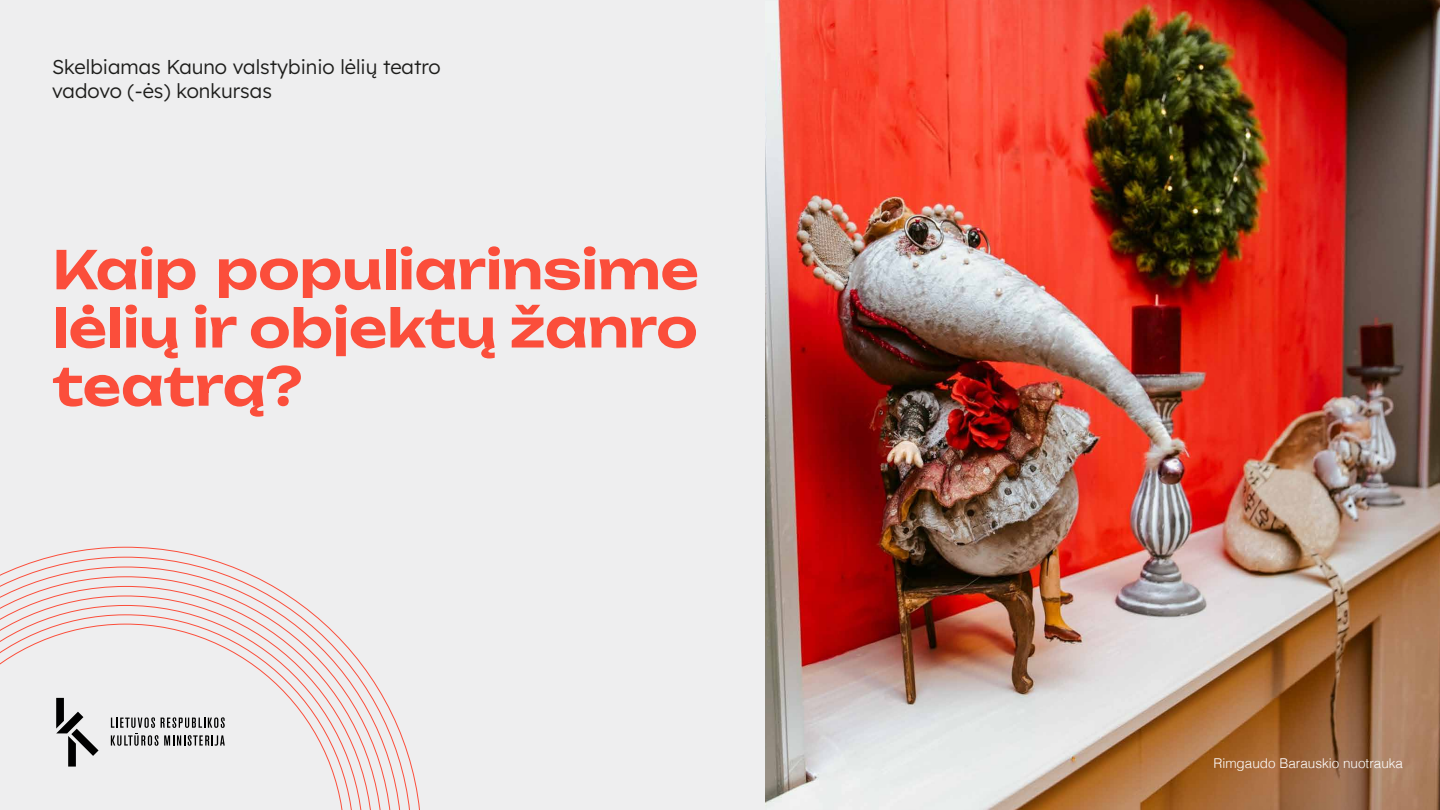
<style>
.page{position:relative;width:1440px;height:810px;background:#eeeeef}
.page>*{position:absolute;margin:0;border:0;box-sizing:border-box;transform-origin:0 0}
.t1{font:600 52.65px/58.2px "Unbounded";color:#fb4e3b;text-align:justify}
.t2{font:20.02px/24.1px "Lexend";color:#1d1d1b}
.t3{font:300 13.5px "Helvetica";color:#fff}
</style>
<div class="page">
<img style="left:765px;top:0;width:675px;height:810px">
<svg style="left:21px;top:556px;width:391px;height:254px"></svg>
<svg style="left:0;top:566px;width:402px;height:244px"></svg>
<svg style="left:0;top:576px;width:393px;height:234px"></svg>
<svg style="left:0;top:585px;width:383px;height:225px"></svg>
<svg style="left:0;top:595px;width:373px;height:215px"></svg>
<svg style="left:0;top:604px;width:364px;height:206px"></svg>
<svg style="left:0;top:614px;width:354px;height:196px"></svg>
<svg style="left:0;top:623px;width:345px;height:187px"></svg>
<p class="t2" style="left:52px;top:53px;width:390px">Skelbiamas Kauno valstybinio lėlių teatro vadovo (-ės) konkursas</p>
<h1 class="t1" style="left:53px;top:236px;width:648px">Kaip populiarinsime lėlių ir objektų žanro teatrą?</h1>
<p class="t3" style="left:1213px;top:751px;width:191px">Rimgaudo Barauskio nuotrauka</p>
</div>
